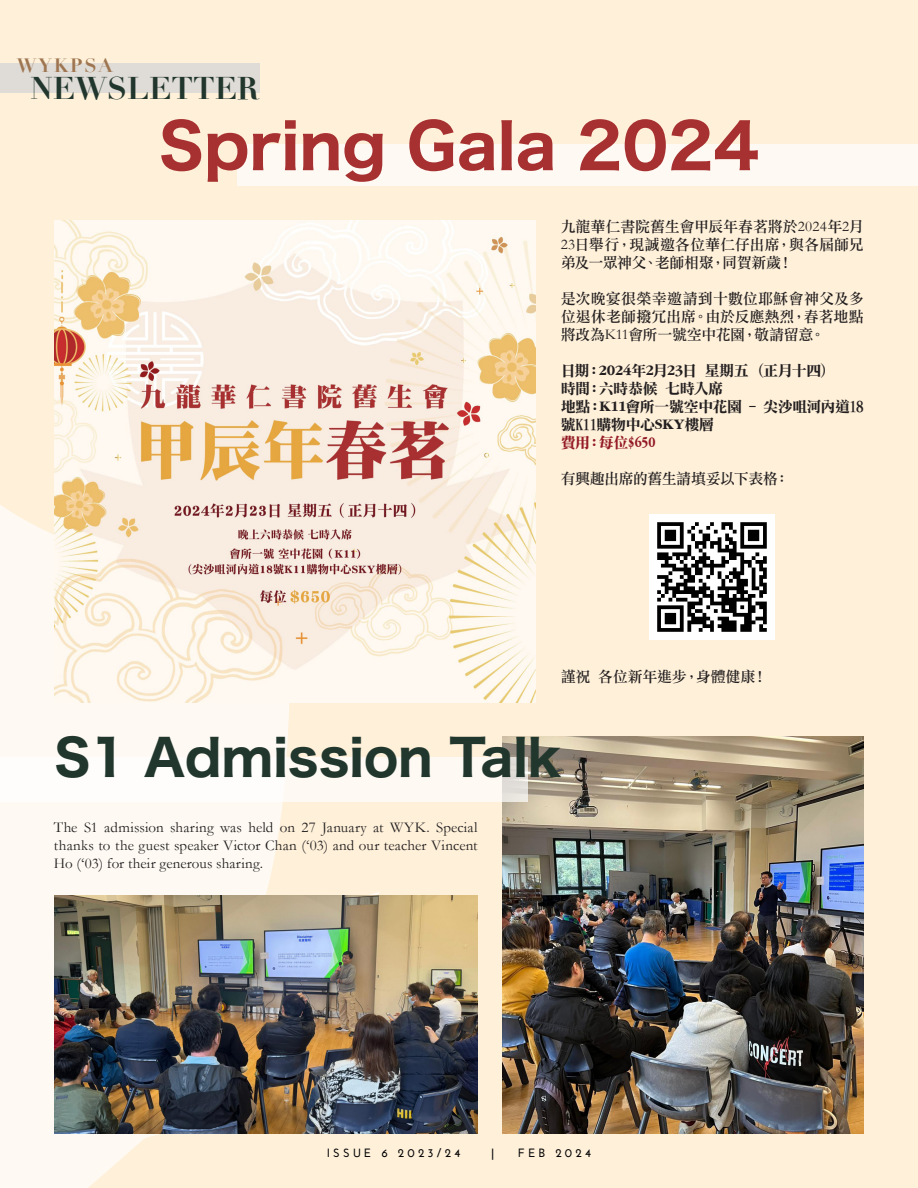
<style>
.page{position:relative;width:918px;height:1188px;background:#fef0d9}
.page>*{position:absolute;margin:0;border:0;box-sizing:border-box;transform-origin:0 0}
.t1{font:61.5px "Hiragino Sans W7";color:#a73131}
.t2{font:49.5px "Hiragino Sans W7";color:#21362d}
.t3{font:700 30.75px "Didot";color:#21362d}
.t4{font:700 18.9px "Didot";letter-spacing:.1em;color:#9e7550}
.t5{font:15px/18px "Garamond";letter-spacing:.01em;color:#231f20;text-align:justify}
.t6{font:15px/18px "DF Li Song W5 WIN BF";letter-spacing:-.015em;color:#231f20;text-align:justify}
.t7{font:15px/18px "DF Li Song W7 WIN BF";letter-spacing:-.035em;color:#231f20}
.t8{font:15px "DF Li Song W5 WIN BF";letter-spacing:-.035em;color:#231f20}
.t9{font:15px "DF Li Song W7 WIN BF";color:#931924}
.t10{font:700 12px "Josefin Sans";letter-spacing:.27em;color:#000001}
.s1{font-family:"Garamond"}
.s2{font-family:"Garamond";font-weight:700}
.s3{font-family:"Garamond Narrow";font-weight:700}
</style>
<div class="page">
<img style="left:0;top:505px;width:410px;height:683px">
<div style="left:0;top:63px;width:260px;height:29px;background:#dfdbd6"></div>
<img style="left:503px;top:737px;width:361px;height:396px">
<div style="left:0;top:757px;width:528px;height:45px;background:#feffff"></div>
<div style="left:237px;top:145px;width:681px;height:41px;background:#fefaf3"></div>
<img style="left:54px;top:221px;width:482px;height:482px">
<img style="left:650px;top:514px;width:125px;height:125px">
<img style="left:54px;top:896px;width:424px;height:238px">
<p class="t4" style="left:17px;top:54px;width:97px">WYKPSA</p>
<p class="t3" style="left:30px;top:68px;width:230px">NEWSLETTER</p>
<p class="t1" style="left:159px;top:98px;width:602px">Spring Gala 2024</p>
<p class="t6" style="left:561px;top:217px;width:305px">九龍華仁書院舊生會甲辰年春茗將於<span class="s1">2024</span>年<span class="s1">2</span>月<span class="s1">23</span>日舉行，現誠邀各位華仁仔出席，與各屆師兄弟及一眾神父、老師相聚，同賀新歲！</p>
<p class="t6" style="left:561px;top:289px;width:305px">是次晚宴很榮幸邀請到十數位耶穌會神父及多位退休老師撥冗出席。由於反應熱烈，春茗地點將改為<span class="s1">K11</span>會所一號空中花園，敬請留意。</p>
<p class="t7" style="left:561px;top:361px;width:269px">日期：<span class="s2">2024</span>年<span class="s2">2</span>月<span class="s2">23</span>日 星期五 (正月十四)</p>
<p class="t7" style="left:561px;top:379px;width:164px">時間：六時恭候 七時入席</p>
<p class="t7" style="left:561px;top:397px;width:305px">地點：<span class="s2">K11</span>會所一號空中花園 - 尖沙咀河內道18號K11購物中心<span class="s2">SKY</span>樓層</p>
<p class="t9" style="left:561px;top:435px;width:96px">費用：每位<span class="s3">$650</span></p>
<p class="t8" style="left:561px;top:471px;width:230px">有興趣出席的舊生請填妥以下表格：</p>
<p class="t6" style="left:561px;top:667px;width:208px">謹祝 各位新年進步，身體健康！</p>
<p class="t2" style="left:54px;top:719px;width:509px">S1 Admission Talk</p>
<p class="t5" style="left:54px;top:818px;width:425px">The S1 admission sharing was held on 27 January at WYK. Special thanks to the guest speaker Victor Chan (‘03) and our teacher Vincent Ho (‘03) for their generous sharing.</p>
<p class="t10" style="left:327px;top:1146px;width:135px">ISSUE 6 2023/24</p>
<p class="t10" style="left:491px;top:1146px;width:5px">|</p>
<p class="t10" style="left:518px;top:1146px;width:75px">FEB 2024</p>
</div>
